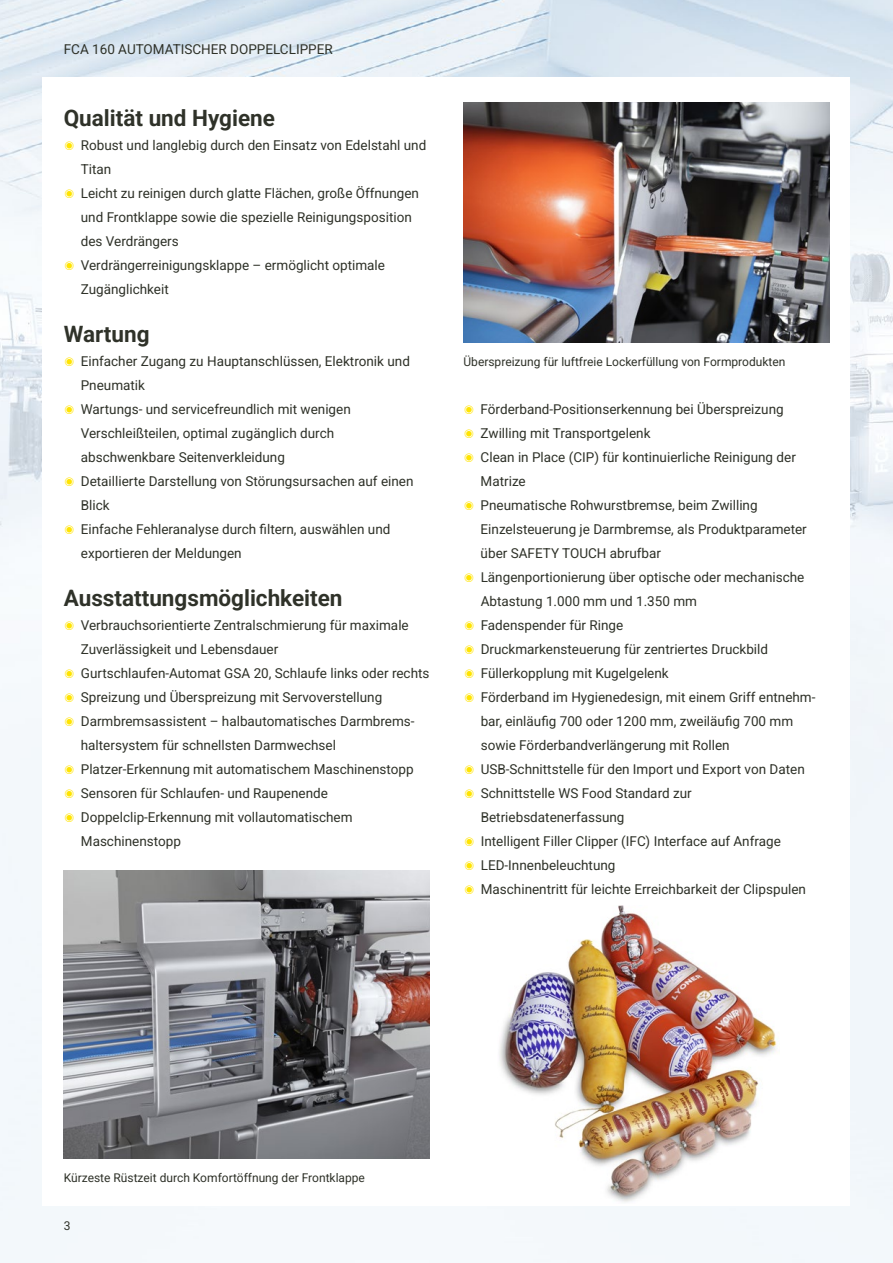
<style>
.page{position:relative;width:893px;height:1263px;background:#fff}
.page>*{position:absolute;margin:0;border:0;box-sizing:border-box;transform-origin:0 0}
.t1{font:700 22.5px "Roboto";color:#2f3229}
.t2{font:13.5px "Roboto";color:#2f3229}
.t3{font:12px "Roboto";color:#2f3229}
.s1{color:#ffe400}
</style>
<div class="page">
<img style="left:0;top:0;width:893px;height:1263px">
<div style="left:43px;top:78px;width:807px;height:1128px;background:#fff"></div>
<img style="left:463px;top:102px;width:366px;height:240px">
<img style="left:499px;top:906px;width:278px;height:296px">
<img style="left:64px;top:870px;width:365px;height:288px">
<p class="t2" style="left:64px;top:40px;width:270px">FCA 160 AUTOMATISCHER DOPPELCLIPPER</p>
<h1 class="t1" style="left:64px;top:102px;width:213px">Qualität und Hygiene</h1>
<p class="t2" style="left:64px;top:136px;width:364px"><span class="s1">◉</span> Robust und langlebig durch den Einsatz von Edelstahl und</p>
<p class="t2" style="left:81px;top:160px;width:32px">Titan</p>
<p class="t2" style="left:64px;top:184px;width:357px"><span class="s1">◉</span> Leicht zu reinigen durch glatte Flächen, große Öffnungen</p>
<p class="t2" style="left:81px;top:208px;width:333px">und Frontklappe sowie die spezielle Reinigungsposition</p>
<p class="t2" style="left:81px;top:232px;width:100px">des Verdrängers</p>
<p class="t2" style="left:64px;top:256px;width:323px"><span class="s1">◉</span> Verdrängerreinigungsklappe – ermöglicht optimale</p>
<p class="t2" style="left:81px;top:280px;width:89px">Zugänglichkeit</p>
<h1 class="t1" style="left:64px;top:318px;width:87px">Wartung</h1>
<p class="t2" style="left:64px;top:352px;width:348px"><span class="s1">◉</span> Einfacher Zugang zu Hauptanschlüssen, Elektronik und</p>
<p class="t2" style="left:81px;top:376px;width:66px">Pneumatik</p>
<p class="t2" style="left:64px;top:400px;width:288px"><span class="s1">◉</span> Wartungs- und servicefreundlich mit wenigen</p>
<p class="t2" style="left:81px;top:424px;width:255px">Verschleißteilen, optimal zugänglich durch</p>
<p class="t2" style="left:81px;top:448px;width:206px">abschwenkbare Seitenverkleidung</p>
<p class="t2" style="left:64px;top:472px;width:351px"><span class="s1">◉</span> Detaillierte Darstellung von Störungsursachen auf einen</p>
<p class="t2" style="left:81px;top:496px;width:30px">Blick</p>
<p class="t2" style="left:64px;top:520px;width:328px"><span class="s1">◉</span> Einfache Fehleranalyse durch filtern, auswählen und</p>
<p class="t2" style="left:81px;top:544px;width:162px">exportieren der Meldungen</p>
<h1 class="t1" style="left:64px;top:582px;width:280px">Ausstattungsmöglichkeiten</h1>
<p class="t2" style="left:64px;top:616px;width:346px"><span class="s1">◉</span> Verbrauchsorientierte Zentralschmierung für maximale</p>
<p class="t2" style="left:81px;top:640px;width:199px">Zuverlässigkeit und Lebensdauer</p>
<p class="t2" style="left:64px;top:664px;width:367px"><span class="s1">◉</span> Gurtschlaufen-Automat GSA 20, Schlaufe links oder rechts</p>
<p class="t2" style="left:64px;top:688px;width:320px"><span class="s1">◉</span> Spreizung und Überspreizung mit Servoverstellung</p>
<p class="t2" style="left:64px;top:712px;width:352px"><span class="s1">◉</span> Darmbremsassistent – halbautomatisches Darmbrems-</p>
<p class="t2" style="left:81px;top:736px;width:257px">haltersystem für schnellsten Darmwechsel</p>
<p class="t2" style="left:64px;top:760px;width:351px"><span class="s1">◉</span> Platzer-Erkennung mit automatischem Maschinenstopp</p>
<p class="t2" style="left:64px;top:784px;width:266px"><span class="s1">◉</span> Sensoren für Schlaufen- und Raupenende</p>
<p class="t2" style="left:64px;top:808px;width:290px"><span class="s1">◉</span> Doppelclip-Erkennung mit vollautomatischem</p>
<p class="t2" style="left:81px;top:832px;width:102px">Maschinenstopp</p>
<p class="t3" style="left:463px;top:353px;width:323px">Überspreizung für luftfreie Lockerfüllung von Formprodukten</p>
<p class="t2" style="left:464px;top:400px;width:322px"><span class="s1">◉</span> Förderband-Positionserkennung bei Überspreizung</p>
<p class="t2" style="left:464px;top:424px;width:188px"><span class="s1">◉</span> Zwilling mit Transportgelenk</p>
<p class="t2" style="left:464px;top:448px;width:334px"><span class="s1">◉</span> Clean in Place (CIP) für kontinuierliche Reinigung der</p>
<p class="t2" style="left:481px;top:472px;width:47px">Matrize</p>
<p class="t2" style="left:464px;top:496px;width:296px"><span class="s1">◉</span> Pneumatische Rohwurstbremse, beim Zwilling</p>
<p class="t2" style="left:481px;top:520px;width:328px">Einzelsteuerung je Darmbremse, als Produktparameter</p>
<p class="t2" style="left:481px;top:544px;width:182px">über SAFETY TOUCH abrufbar</p>
<p class="t2" style="left:464px;top:568px;width:342px"><span class="s1">◉</span> Längenportionierung über optische oder mechanische</p>
<p class="t2" style="left:481px;top:592px;width:218px">Abtastung 1.000 mm und 1.350 mm</p>
<p class="t2" style="left:464px;top:616px;width:161px"><span class="s1">◉</span> Fadenspender für Ringe</p>
<p class="t2" style="left:464px;top:640px;width:306px"><span class="s1">◉</span> Druckmarkensteuerung für zentriertes Druckbild</p>
<p class="t2" style="left:464px;top:664px;width:207px"><span class="s1">◉</span> Füllerkopplung mit Kugelgelenk</p>
<p class="t2" style="left:464px;top:688px;width:353px"><span class="s1">◉</span> Förderband im Hygienedesign, mit einem Griff entnehm-</p>
<p class="t2" style="left:481px;top:712px;width:314px">bar, einläufig 700 oder 1200 mm, zweiläufig 700 mm</p>
<p class="t2" style="left:481px;top:736px;width:250px">sowie Förderbandverlängerung mit Rollen</p>
<p class="t2" style="left:464px;top:760px;width:343px"><span class="s1">◉</span> USB-Schnittstelle für den Import und Export von Daten</p>
<p class="t2" style="left:464px;top:784px;width:230px"><span class="s1">◉</span> Schnittstelle WS Food Standard zur</p>
<p class="t2" style="left:481px;top:808px;width:145px">Betriebsdatenerfassung</p>
<p class="t2" style="left:464px;top:832px;width:319px"><span class="s1">◉</span> Intelligent Filler Clipper (IFC) Interface auf Anfrage</p>
<p class="t2" style="left:464px;top:856px;width:153px"><span class="s1">◉</span> LED-Innenbeleuchtung</p>
<p class="t2" style="left:464px;top:880px;width:344px"><span class="s1">◉</span> Maschinentritt für leichte Erreichbarkeit der Clipspulen</p>
<p class="t3" style="left:64px;top:1169px;width:303px">Kürzeste Rüstzeit durch Komfortöffnung der Frontklappe</p>
<p class="t3" style="left:64px;top:1217px;width:8px">3</p>
</div>
